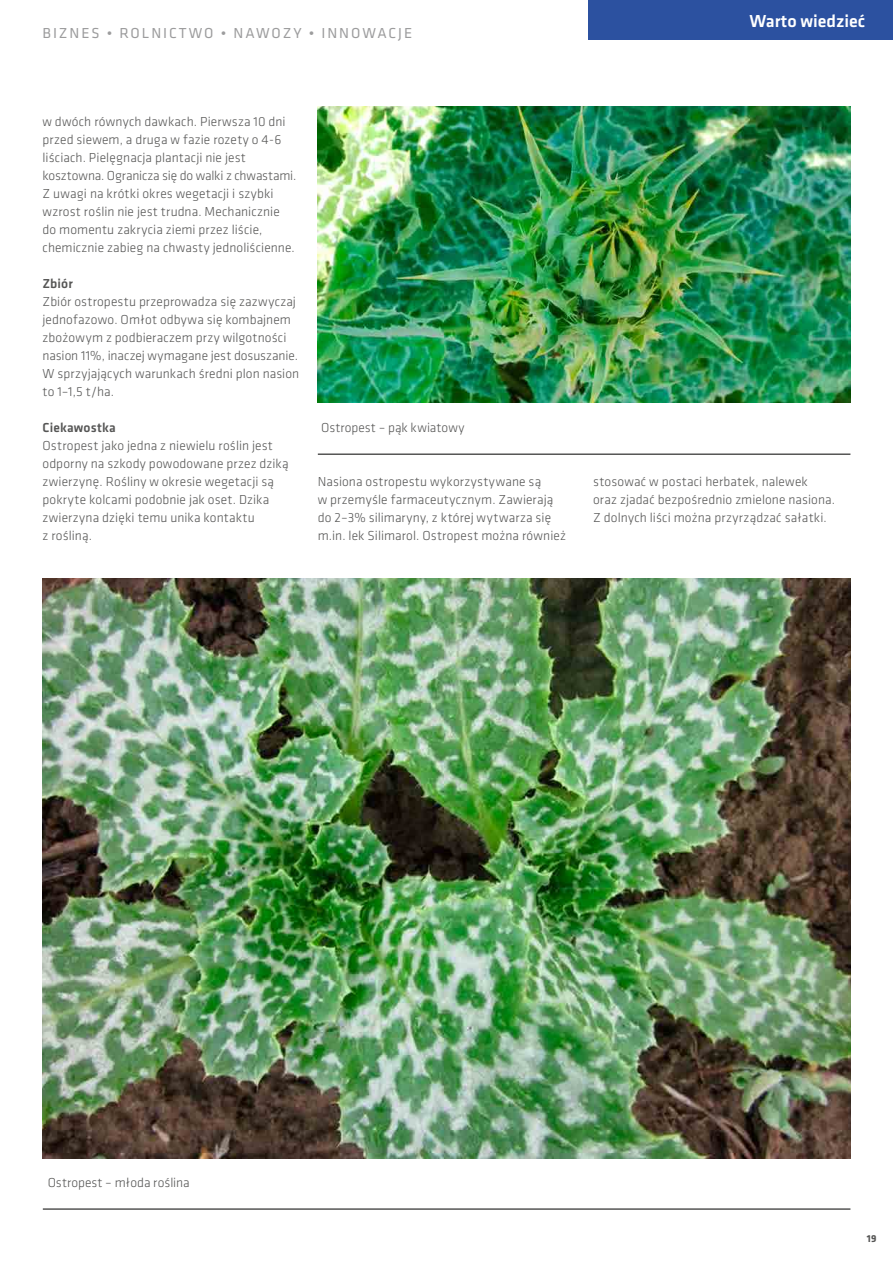
<style>
.page{position:relative;width:893px;height:1263px;background:#fff}
.page>*{position:absolute;margin:0;border:0;box-sizing:border-box;transform-origin:0 0}
.t1{font:500 18px "Klavika Basic";color:#fff}
.t2{font:15px "Klavika Basic";letter-spacing:.13em;color:#9c9c9d}
.t3{font:300 13.5px/18px "Klavika Basic";letter-spacing:.01em;color:#565655}
.t4{font:500 13.5px "Klavika Basic";letter-spacing:.01em;color:#565655}
.t5{font:700 10.5px "Klavika Basic";color:#565655}
</style>
<div class="page">
<div style="left:588px;top:0;width:305px;height:40px;background:#2c51a0"></div>
<img style="left:43px;top:578px;width:807px;height:580px">
<img style="left:318px;top:106px;width:532px;height:297px">
<hr style="left:43px;top:1208px;width:807px;height:2px;background:#565655">
<hr style="left:318px;top:453px;width:532px;height:2px;background:#565655">
<p class="t2" style="left:43px;top:23px;width:371px">BIZNES • ROLNICTWO • NAWOZY • INNOWACJE</p>
<h1 class="t1" style="left:749px;top:9px;width:117px">Warto wiedzieć</h1>
<p class="t3" style="left:43px;top:112px;width:255px">w dwóch równych dawkach. Pierwsza 10 dni przed siewem, a druga w fazie rozety o 4-6 liściach. Pielęgnacja plantacji nie jest kosztowna. Ogranicza się do walki z chwastami.<br>Z uwagi na krótki okres wegetacji i szybki wzrost roślin nie jest trudna. Mechanicznie do momentu zakrycia ziemi przez liście, chemicznie zabieg na chwasty jednoliścienne.</p>
<p class="t4" style="left:43px;top:274px;width:32px">Zbiór</p>
<p class="t3" style="left:43px;top:292px;width:258px">Zbiór ostropestu przeprowadza się zazwyczaj jednofazowo. Omłot odbywa się kombajnem zbożowym z podbieraczem przy wilgotności nasion 11%, inaczej wymagane jest dosuszanie.<br>W sprzyjających warunkach średni plon nasion to 1–1,5 t/ha.</p>
<p class="t4" style="left:43px;top:418px;width:75px">Ciekawostka</p>
<p class="t3" style="left:43px;top:436px;width:248px">Ostropest jako jedna z niewielu roślin jest odporny na szkody powodowane przez dziką zwierzynę. Rośliny w okresie wegetacji są pokryte kolcami podobnie jak oset. Dzika zwierzyna dzięki temu unika kontaktu<br>z rośliną.</p>
<p class="t3" style="left:321px;top:418px;width:145px">Ostropest – pąk kwiatowy</p>
<p class="t3" style="left:318px;top:472px;width:250px">Nasiona ostropestu wykorzystywane są<br>w przemyśle farmaceutycznym. Zawierają do 2–3% silimaryny, z której wytwarza się m.in. lek Silimarol. Ostropest można również</p>
<p class="t3" style="left:593px;top:472px;width:243px">stosować w postaci herbatek, nalewek oraz zjadać bezpośrednio zmielone nasiona.<br>Z dolnych liści można przyrządzać sałatki.</p>
<p class="t3" style="left:48px;top:1173px;width:143px">Ostropest – młoda roślina</p>
<p class="t5" style="left:867px;top:1231px;width:11px">19</p>
</div>
